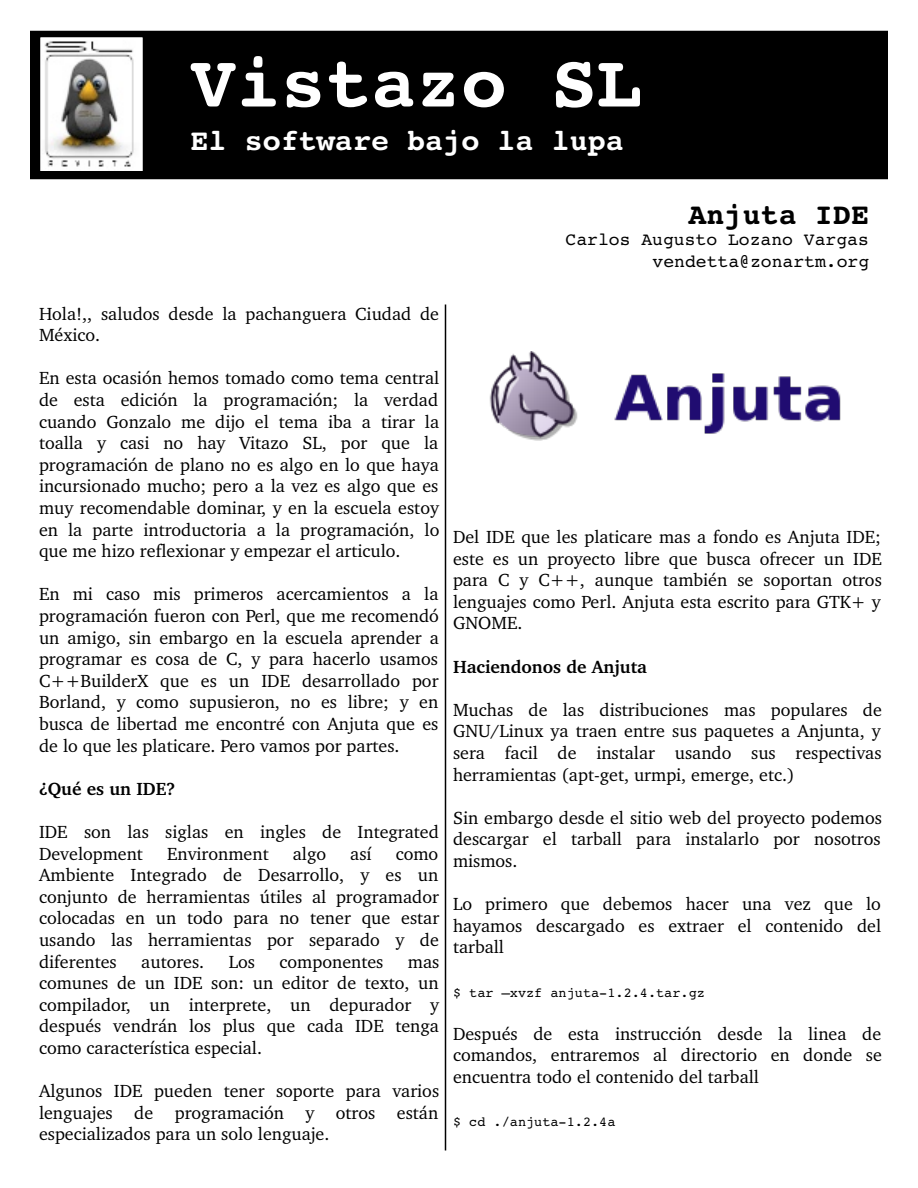
<style>
.page{position:relative;width:918px;height:1188px;background:#fff}
.page>*{position:absolute;margin:0;border:0;box-sizing:border-box;transform-origin:0 0}
.t1{font:700 75px "Courier 10 Pitch BT";color:#fff}
.t2{font:700 30px "Courier 10 Pitch BT";color:#fff}
.t3{font:700 30px "Courier 10 Pitch BT";color:#000}
.t4{font:18px/21.6px "Charter BT";letter-spacing:-.01em;color:#000}
.t5{font:18px/21.6px "Charter BT";letter-spacing:.015em;color:#000}
.t6{font:18px/21.6px "Charter BT";letter-spacing:.01em;color:#000}
.t7{font:18px/21.6px "Courier 10 Pitch BT";color:#000;text-align:right}
.t8{font:700 18px "Charter BT";letter-spacing:.03em;color:#000}
.t9{font:700 18px "Charter BT";letter-spacing:.085em;color:#000}
.t10{font:13.5px "Courier 10 Pitch BT";color:#000}
</style>
<div class="page">
<div style="left:30px;top:31px;width:858px;height:148px;background:#000"></div>
<img style="left:40px;top:38px;width:102px;height:133px">
<hr style="left:445px;top:304px;width:1px;height:846px;background:#000">
<img style="left:489px;top:351px;width:352px;height:90px">
<h1 class="t1" style="left:190px;top:41px;width:453px">Vistazo SL</h1>
<h2 class="t2" style="left:190px;top:123px;width:435px">El software bajo la lupa</h2>
<h2 class="t3" style="left:688px;top:197px;width:182px">Anjuta IDE</h2>
<p class="t7" style="left:566px;top:229px;width:305px">Carlos Augusto Lozano Vargas vendetta@zonartm.org</p>
<p class="t6" style="left:39px;top:302px;width:399px">H ola!,, saludos desde la pach anguera Ciudad de<br>M éxico.</p>
<p class="t4" style="left:39px;top:367px;width:412px">En e sta ocasión h e m os tom ado com o te m a ce ntral de e sta e dición la program ación; la ve rdad cuando Gonzalo m e dijo e lte m a iba a tirar la toalla y casi no h ay Vitazo SL, por q ue la program ación de plano no e s algo e n lo q ue h aya incursionado m uch o;pero a la vez es algo que es m uy recom endable dom inar, y en la escuela estoy<br>e n la parte introductoria a la program ación, lo q ue m e h izo re fle xionar y e m pe zar e larticulo.</p>
<p class="t4" style="left:39px;top:583px;width:402px">En m i caso m is prim e ros ace rcam ie ntos a la program ación fue ron con Pe rl, q ue m e re com e ndó un am igo, sin em bargo en la escuela aprender a program ar e s cosa de C, y para h ace rlo usam os C+ + BuilderX que es un IDE desarrollado por Borland, y com o supusieron, no es libre;y en busca de libertad m e encontré con Anjuta que es de lo q ue le s platicare .Pe ro vam os por parte s.</p>
<p class="t9" style="left:39px;top:777px;width:145px">¿Qué es un IDE?</p>
<p class="t4" style="left:39px;top:821px;width:400px">IDE son las siglas e n ingle s de Inte grate d<br>De ve lopm e nt Environm e nt algo</p>
<p class="t4" style="left:350px;top:842px;width:23px">así</p>
<p class="t4" style="left:39px;top:842px;width:402px;text-indent:357px">com o<br>Am bie nte Inte grado de De sarrollo, y e s un conjunto de h e rram ie ntas útile s alprogram ador colocadas en un todo para no tener que estar usando las h e rram ie ntas por se parado y de dife re nte s</p>
<p class="t4" style="left:141px;top:950px;width:114px">autore s. Los</p>
<p class="t4" style="left:280px;top:950px;width:104px">com pone nte s</p>
<p class="t4" style="left:39px;top:950px;width:402px;text-align:justify;text-indent:369px">m as com unes de un IDE son: un editor de texto, un com pilador, un inte rpre te , un de purador y después vendrán los plus que cada IDE tenga com o caracte rística e spe cial.</p>
<p class="t4" style="left:39px;top:1080px;width:401px">Algunos IDE pue de n te ne r soporte para varios le nguaje s</p>
<p class="t4" style="left:134px;top:1101px;width:17px">de</p>
<p class="t4" style="left:175px;top:1101px;width:201px">program ación y otros</p>
<p class="t4" style="left:397px;top:1101px;width:42px">e stán</p>
<p class="t4" style="left:39px;top:1123px;width:296px">e spe cializados para un solo le nguaje .</p>
<p class="t4" style="left:453px;top:526px;width:439px">De lIDE que le s platicare m as a fondo e s Anjuta IDE; este es un proyecto libre que busca ofrecer un IDE para C y C+ + , aunq ue tam bién se soportan otros le nguaje s com o Pe rl.Anjuta e sta e scrito para GTK+ y GNO M E.</p>
<p class="t8" style="left:453px;top:655px;width:196px">H acie ndonos de Anjuta</p>
<p class="t4" style="left:453px;top:698px;width:429px;text-align:justify">Much as de las distribucione s m as populare s de GNU/Linux ya trae n e ntre sus paq ue te s a Anjunta, y se ra facil de</p>
<p class="t4" style="left:453px;top:742px;width:429px;text-indent:143px">instalar usando sus re spe ctivas h e rram ie ntas (apt-ge t, urm pi, e m e rge , e tc.)</p>
<p class="t4" style="left:453px;top:806px;width:429px;text-align:justify">Sin em bargo desde elsitio w eb delproyecto podem os de scargar e l tarball para instalarlo por nosotros m ism os.</p>
<p class="t5" style="left:453px;top:893px;width:440px">Lo prim ero que debem os h acer una vez que lo<br>h ayam os descargado es extraer el contenido del tarball</p>
<p class="t10" style="left:453px;top:985px;width:253px">$ tar –xvzf anjuta-1.2.4.tar.gz</p>
<p class="t4" style="left:453px;top:1022px;width:427px;text-align:justify">Después de esta instrucción desde la linea de com andos, e ntrare m os al dire ctorio e n donde se e ncue ntra todo e lconte nido de ltarball</p>
<p class="t10" style="left:453px;top:1115px;width:164px">$ cd ./anjuta-1.2.4a</p>
</div>
